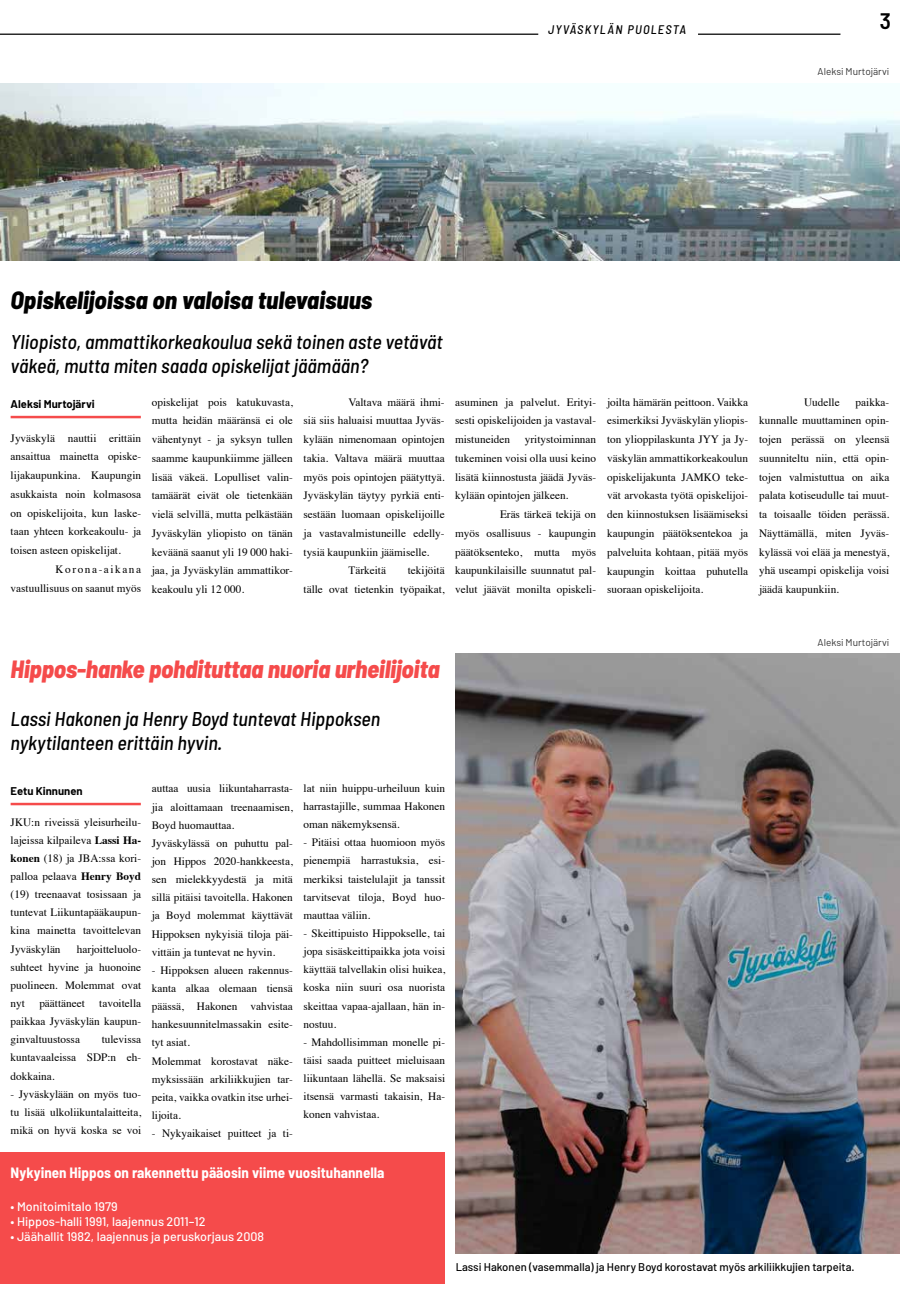
<style>
.page{position:relative;width:900px;height:1294px;background:#fff}
.page>*{position:absolute;margin:0;border:0;box-sizing:border-box;transform-origin:0 0}
.t1{font:italic 800 semi-condensed 25px "Barlow";letter-spacing:-.01em;color:#f54b4b}
.t2{font:italic 800 semi-condensed 25px "Barlow";color:#000}
.t3{font:600 semi-condensed 22.5px "Barlow";color:#000}
.t4{font:italic 500 semi-condensed 20px/24px "Barlow";color:#000}
.t5{font:700 semi-condensed 15px "Barlow";color:#fff}
.t6{font:500 12.5px "Barlow";color:#fff}
.t7{font:italic 500 semi-condensed 12.5px "Barlow";letter-spacing:.1em;color:#000}
.t8{font:11.25px/18.1px "Times";color:#000;text-align:justify}
.t9{font:500 11.25px "Barlow";color:#000}
.t10{font:700 11.25px "Barlow";color:#000}
.t11{font:10px "Barlow";color:#000}
.s1{font-weight:700}
</style>
<div class="page">
<hr style="left:0;top:34px;width:538px;height:1px;background:#000">
<hr style="left:698px;top:34px;width:142px;height:1px;background:#000">
<img style="left:456px;top:653px;width:444px;height:600px">
<img style="left:1px;top:84px;width:899px;height:176px">
<div style="left:0;top:1152px;width:445px;height:131px;background:#f54b4b"></div>
<hr style="left:11px;top:802px;width:130px;height:3px;background:#f54b4b">
<hr style="left:11px;top:416px;width:130px;height:2px;background:#f54b4b">
<p class="t7" style="left:548px;top:21px;width:140px">JYVÄSKYLÄN PUOLESTA</p>
<h2 class="t3" style="left:880px;top:7px;width:13px">3</h2>
<p class="t11" style="left:818px;top:65px;width:73px">Aleksi Murtojärvi</p>
<h1 class="t2" style="left:11px;top:284px;width:363px">Opiskelijoissa on valoisa tulevaisuus</h1>
<h3 class="t4" style="left:11px;top:329px;width:434px">Yliopisto, ammattikorkeakoulua sekä toinen aste vetävät väkeä, mutta miten saada opiskelijat jäämään?</h3>
<p class="t10" style="left:11px;top:397px;width:86px">Aleksi Murtojärvi</p>
<p class="t8" style="left:11px;top:427px;width:132px;line-height:18.8px">Jyväskylä nauttii erittäin ansaittua mainetta opiske&shy;lijakaupunkina. Kaupungin asukkaista noin kolmasosa on opiskelijoita, kun laske&shy;taan yhteen korkeakoulu- ja toisen asteen opiskelijat.</p>
<p class="t8" style="left:11px;top:559px;width:132px;line-height:18.8px;text-align:right">Korona-aikana vastuullisuus on saanut myös</p>
<p class="t8" style="left:152px;top:391px;width:143px;line-height:18.8px">opiskelijat pois katukuvasta, mutta heidän määränsä ei ole vähentynyt - ja syksyn tullen saamme kaupunkiimme jälleen lisää väkeä. Lopulliset valin&shy;tamäärät eivät ole tietenkään vielä selvillä, mutta pelkästään Jyväskylän yliopisto on tänän keväänä saanut yli 19 000 haki&shy;jaa, ja Jyväskylän ammattikor&shy;keakoulu yli 12 000.</p>
<p class="t8" style="left:349px;top:392px;width:98px">Valtava määrä ihmi-</p>
<p class="t8" style="left:304px;top:410px;width:143px">siä siis haluaisi muuttaa Jyväs-</p>
<p class="t8" style="left:304px;top:429px;width:143px">kylään nimenomaan opintojen</p>
<p class="t8" style="left:304px;top:448px;width:143px">takia. Valtava määrä muuttaa</p>
<p class="t8" style="left:304px;top:467px;width:143px">myös pois opintojen päätyttyä.</p>
<p class="t8" style="left:304px;top:485px;width:143px">Jyväskylän täytyy pyrkiä enti-</p>
<p class="t8" style="left:304px;top:504px;width:143px">sestään luomaan opiskelijoille</p>
<p class="t8" style="left:304px;top:523px;width:143px">ja vastavalmistuneille edelly-</p>
<p class="t8" style="left:304px;top:542px;width:127px">tysiä kaupunkiin jäämiselle.</p>
<p class="t8" style="left:349px;top:560px;width:39px">Tärkeitä</p>
<p class="t8" style="left:304px;top:560px;width:143px;line-height:18.8px;text-align:right">tekijöitä<br>tälle ovat tietenkin työpaikat,</p>
<p class="t8" style="left:455px;top:391px;width:143px;line-height:18.8px">asuminen ja palvelut. Erityi&shy;sesti opiskelijoiden ja vastaval&shy;mistuneiden</p>
<p class="t8" style="left:525px;top:429px;width:73px">yritystoiminnan</p>
<p class="t8" style="left:455px;top:448px;width:143px">tukeminen voisi olla uusi keino</p>
<p class="t8" style="left:455px;top:467px;width:143px">lisätä kiinnostusta jäädä Jyväs-</p>
<p class="t8" style="left:455px;top:485px;width:115px">kylään opintojen jälkeen.</p>
<p class="t8" style="left:500px;top:504px;width:98px">Eräs tärkeä tekijä on</p>
<p class="t8" style="left:455px;top:523px;width:143px">myös osallisuus - kaupungin</p>
<p class="t8" style="left:455px;top:542px;width:143px">päätöksenteko, mutta myös</p>
<p class="t8" style="left:455px;top:560px;width:143px">kaupunkilaisille suunnatut pal-</p>
<p class="t8" style="left:455px;top:579px;width:143px">velut jäävät monilta opiskeli-</p>
<p class="t8" style="left:607px;top:391px;width:143px;line-height:18.8px">joilta hämärän peittoon. Vaikka esimerkiksi Jyväskylän yliopis&shy;ton ylioppilaskunta JYY ja Jy&shy;väskylän ammattikorkeakoulun opiskelijakunta JAMKO teke&shy;vät arvokasta työtä opiskelijoi&shy;den kiinnostuksen lisäämiseksi kaupungin päätöksentekoa ja palveluita kohtaan, pitää myös kaupungin koittaa puhutella suoraan opiskelijoita.</p>
<p class="t8" style="left:804px;top:392px;width:37px">Uudelle</p>
<p class="t8" style="left:759px;top:391px;width:132px;line-height:18.8px;text-indent:97px">paikka&shy;kunnalle muuttaminen opin&shy;tojen perässä on yleensä suunniteltu niin, että opin&shy;tojen valmistuttua on aika palata kotiseudulle tai muut&shy;ta toisaalle töiden perässä.<br>Näyttämällä, miten Jyväs&shy;kylässä voi elää ja menestyä, yhä useampi opiskelija voisi jäädä kaupunkiin.</p>
<h1 class="t1" style="left:11px;top:653px;width:431px">Hippos-hanke pohdituttaa nuoria urheilijoita</h1>
<h3 class="t4" style="left:11px;top:706px;width:371px">Lassi Hakonen ja Henry Boyd tuntevat Hippoksen nykytilanteen erittäin hyvin.</h3>
<p class="t11" style="left:818px;top:636px;width:73px">Aleksi Murtojärvi</p>
<p class="t10" style="left:11px;top:784px;width:74px">Eetu Kinnunen</p>
<p class="t8" style="left:11px;top:811px;width:132px">JKU:n riveissä yleisurheilu&shy;lajeissa kilpaileva <span class="s1">Lassi Ha&shy;konen</span> (18) ja JBA:ssa kori&shy;palloa pelaava <span class="s1">Henry Boyd </span>(19) treenaavat tosissaan ja tuntevat Liikuntapääkaupun&shy;kina mainetta tavoittelevan Jyväskylän</p>
<p class="t8" style="left:11px;top:938px;width:132px;text-indent:66px">harjoitteluolo&shy;suhteet hyvine ja huonoine puolineen. Molemmat ovat nyt</p>
<p class="t8" style="left:11px;top:993px;width:132px;text-indent:89px">tavoitella paikkaa Jyväskylän kaupun&shy;ginvaltuustossa</p>
<p class="t8" style="left:39px;top:993px;width:47px">päättäneet</p>
<p class="t8" style="left:11px;top:1029px;width:132px;text-indent:91px">tulevissa kuntavaaleissa SDP:n eh&shy;dokkaina.</p>
<p class="t8" style="left:11px;top:1083px;width:132px">- Jyväskylään on myös tuo&shy;tu lisää ulkoliikuntalaitteita, mikä on hyvä koska se voi</p>
<p class="t8" style="left:152px;top:778px;width:143px;text-align:left">auttaa uusia liikuntaharrasta&shy;jia aloittamaan treenaamisen,<br>Boyd huomauttaa.<br>Jyväskylässä on puhuttu pal&shy;jon Hippos 2020-hankkeesta, sen mielekkyydestä ja mitä sillä pitäisi tavoitella. Hakonen ja Boyd molemmat käyttävät<br>Hippoksen nykyisiä tiloja päi&shy;vittäin ja tuntevat ne hyvin.</p>
<p class="t8" style="left:152px;top:960px;width:143px;text-align:left">- Hippoksen alueen rakennus&shy;kanta alkaa olemaan tiensä päässä, Hakonen vahvistaa hankesuunnitelmassakin esite&shy;tyt asiat.<br>Molemmat korostavat näke&shy;myksissään arkiliikkujien tar&shy;peita, vaikka ovatkin itse urhei&shy;lijoita.</p>
<p class="t8" style="left:152px;top:1123px;width:143px">- Nykyaikaiset puitteet ja ti-</p>
<p class="t8" style="left:304px;top:778px;width:143px">lat niin huippu-urheiluun kuin harrastajille, summaa Hakonen oman näkemyksensä.</p>
<p class="t8" style="left:304px;top:832px;width:143px">- Pitäisi ottaa huomioon myös pienempiä harrastuksia, esi&shy;merkiksi taistelulajit ja tanssit tarvitsevat tiloja, Boyd huo&shy;mauttaa väliin.</p>
<p class="t8" style="left:304px;top:923px;width:143px">- Skeittipuisto Hippokselle, tai jopa sisäskeittipaikka jota voisi käyttää talvellakin olisi huikea, koska niin suuri osa nuorista skeittaa vapaa-ajallaan, hän in&shy;nostuu.</p>
<p class="t8" style="left:304px;top:1031px;width:143px">- Mahdollisimman monelle pi&shy;täisi saada puitteet mieluisaan liikuntaan lähellä. Se maksaisi itsensä varmasti takaisin, Ha&shy;konen vahvistaa.</p>
<h3 class="t5" style="left:11px;top:1162px;width:375px">Nykyinen Hippos on rakennettu pääosin viime vuosituhannella</h3>
<p class="t6" style="left:11px;top:1198px;width:108px">• Monitoimitalo 1979</p>
<p class="t6" style="left:11px;top:1213px;width:197px">• Hippos-halli 1991, laajennus 2011–12</p>
<p class="t6" style="left:11px;top:1228px;width:255px">• Jäähallit 1982, laajennus ja peruskorjaus 2008</p>
<p class="t9" style="left:456px;top:1259px;width:400px">Lassi Hakonen (vasemmalla) ja Henry Boyd korostavat myös arkiliikkujien tarpeita.</p>
</div>
